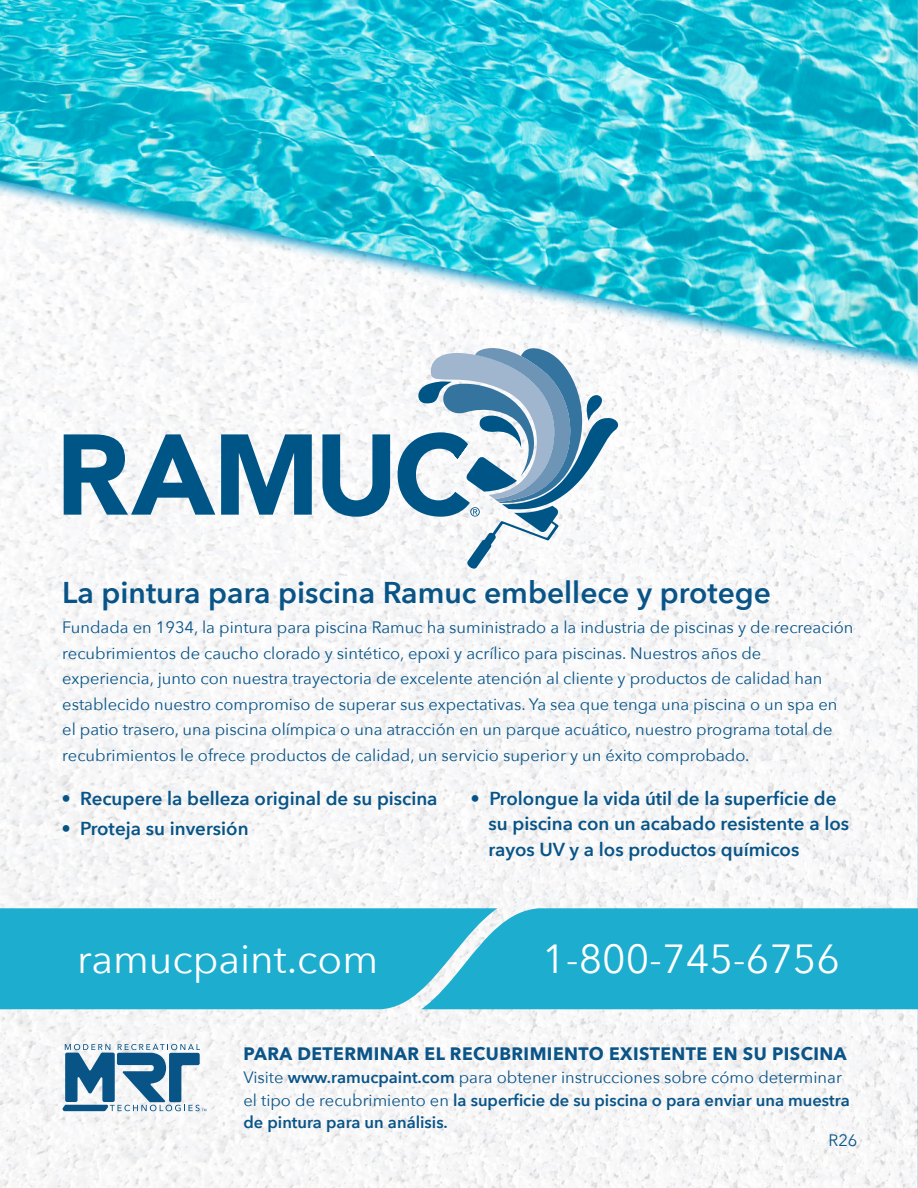
<style>
.page{position:relative;width:918px;height:1188px;background:#fff}
.page>*{position:absolute;margin:0;border:0;box-sizing:border-box;transform-origin:0 0}
.t1{font:40.5px "Avenir Next";color:#fff}
.t2{font:600 30px "Avenir Next";color:#085487}
.t3{font:600 18.75px/25.5px "Avenir Next";color:#085487}
.t4{font:700 18px "Avenir Next";letter-spacing:.025em;color:#0a5487}
.t5{font:16.5px/25.5px "Avenir Next";color:#085487}
.t6{font:600 16.5px/22.5px "Avenir Next";color:#0a5487}
.s1{font-weight:400}
</style>
<div class="page">
<img style="left:0;top:0;width:918px;height:1188px">
<div style="left:0;top:908px;width:421px;height:101px;background:#1cadcf"></div>
<div style="left:421px;top:908px;width:497px;height:101px;background:#1cadcf"></div>
<svg style="left:64px;top:434px;width:151px;height:81px"></svg>
<svg style="left:221px;top:434px;width:91px;height:81px"></svg>
<svg style="left:322px;top:434px;width:68px;height:83px"></svg>
<svg style="left:398px;top:343px;width:225px;height:226px"></svg>
<svg style="left:62px;top:1044px;width:144px;height:67px"></svg>
<h2 class="t2" style="left:62px;top:567px;width:710px">La pintura para piscina Ramuc embellece y protege</h2>
<p class="t5" style="left:62px;top:614px;width:793px">Fundada en 1934, la pintura para piscina Ramuc ha suministrado a la industria de piscinas y de recreación recubrimientos de caucho clorado y sintético, epoxi y acrílico para piscinas. Nuestros años de experiencia, junto con nuestra trayectoria de excelente atención al cliente y productos de calidad han establecido nuestro compromiso de superar sus expectativas. Ya sea que tenga una piscina o un spa en el patio trasero, una piscina olímpica o una atracción en un parque acuático, nuestro programa total de recubrimientos le ofrece productos de calidad, un servicio superior y un éxito comprobado.</p>
<p class="t3" style="left:61px;top:785px;width:378px">• Recupere la belleza original de su piscina</p>
<p class="t3" style="left:61px;top:815px;width:189px">• Proteja su inversión</p>
<p class="t3" style="left:489px;top:785px;width:362px;text-indent:-18px">• Prolongue la vida útil de la superficie de su piscina con un acabado resistente a los rayos UV y a los productos químicos</p>
<h1 class="t1" style="left:77px;top:924px;width:302px">ramucpaint.com</h1>
<h1 class="t1" style="left:542px;top:924px;width:299px">1-800-745-6756</h1>
<p class="t4" style="left:243px;top:1039px;width:605px">PARA DETERMINAR EL RECUBRIMIENTO EXISTENTE EN SU PISCINA</p>
<p class="t6" style="left:243px;top:1066px;width:608px"><span class="s1">Visite</span> www.ramucpaint.com <span class="s1">para obtener instrucciones sobre cómo determinar el tipo de recubrimiento en</span> la superficie de su piscina o para enviar una muestra de pintura para un análisis.</p>
<p class="t5" style="left:829px;top:1127px;width:31px">R26</p>
</div>
